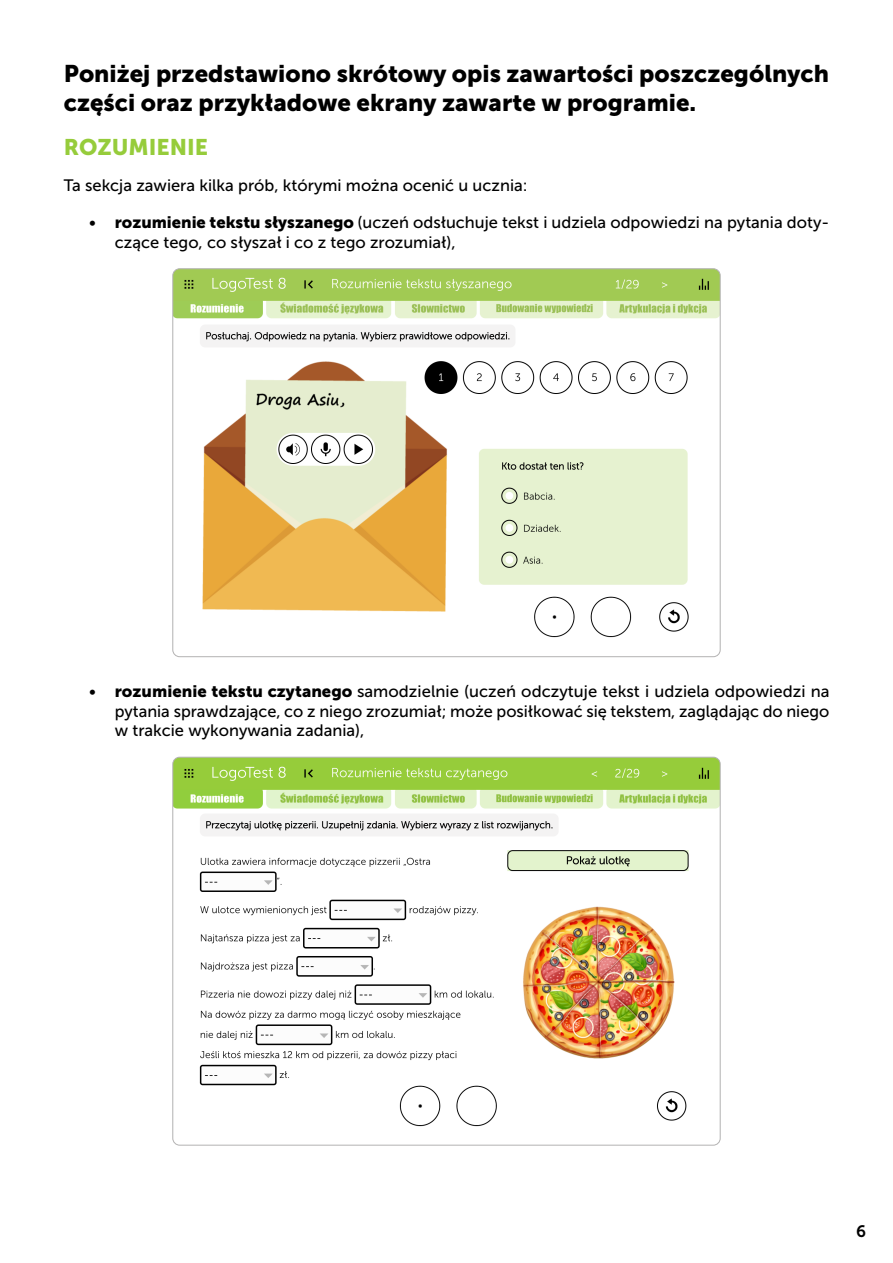
<style>
.page{position:relative;width:893px;height:1263px;background:#fff}
.page>*{position:absolute;margin:0;border:0;box-sizing:border-box;transform-origin:0 0}
.t1{font:24px/28.8px "Museo Sans 900";color:#000}
.t2{font:22.5px "Museo Sans 900";color:#96cc3b}
.t3{font:16.5px/19.8px "Museo Sans 500";color:#000}
.t4{font:16.5px "Museo Sans 700";color:#000}
.s1{font-family:"Museo Sans 900"}
</style>
<div class="page">
<img style="left:174px;top:270px;width:545px;height:385px">
<img style="left:173px;top:758px;width:547px;height:387px">
<h1 class="t1" style="left:64px;top:59px;width:767px">Poniżej przedstawiono skrótowy opis zawartości poszczególnych części oraz przykładowe ekrany zawarte w programie.</h1>
<h2 class="t2" style="left:64px;top:134px;width:146px">ROZUMIENIE</h2>
<p class="t3" style="left:64px;top:176px;width:465px">Ta sekcja zawiera kilka prób, którymi można ocenić u ucznia:</p>
<p class="t3" style="left:115px;top:213px;width:716px;text-indent:-26px">• <span class="s1">rozumienie tekstu słyszanego</span> (uczeń odsłuchuje tekst i udziela odpowiedzi na pytania doty&shy;czące tego, co słyszał i co z tego zrozumiał),</p>
<p class="t3" style="left:115px;top:681px;width:716px;text-align:justify;text-indent:-26px">• <span class="s1">rozumienie tekstu czytanego</span> samodzielnie (uczeń odczytuje tekst i udziela odpowiedzi na pytania sprawdzające, co z niego zrozumiał; może posiłkować się tekstem, zaglądając do niego w trakcie wykonywania zadania),</p>
<p class="t4" style="left:856px;top:1222px;width:11px">6</p>
</div>
